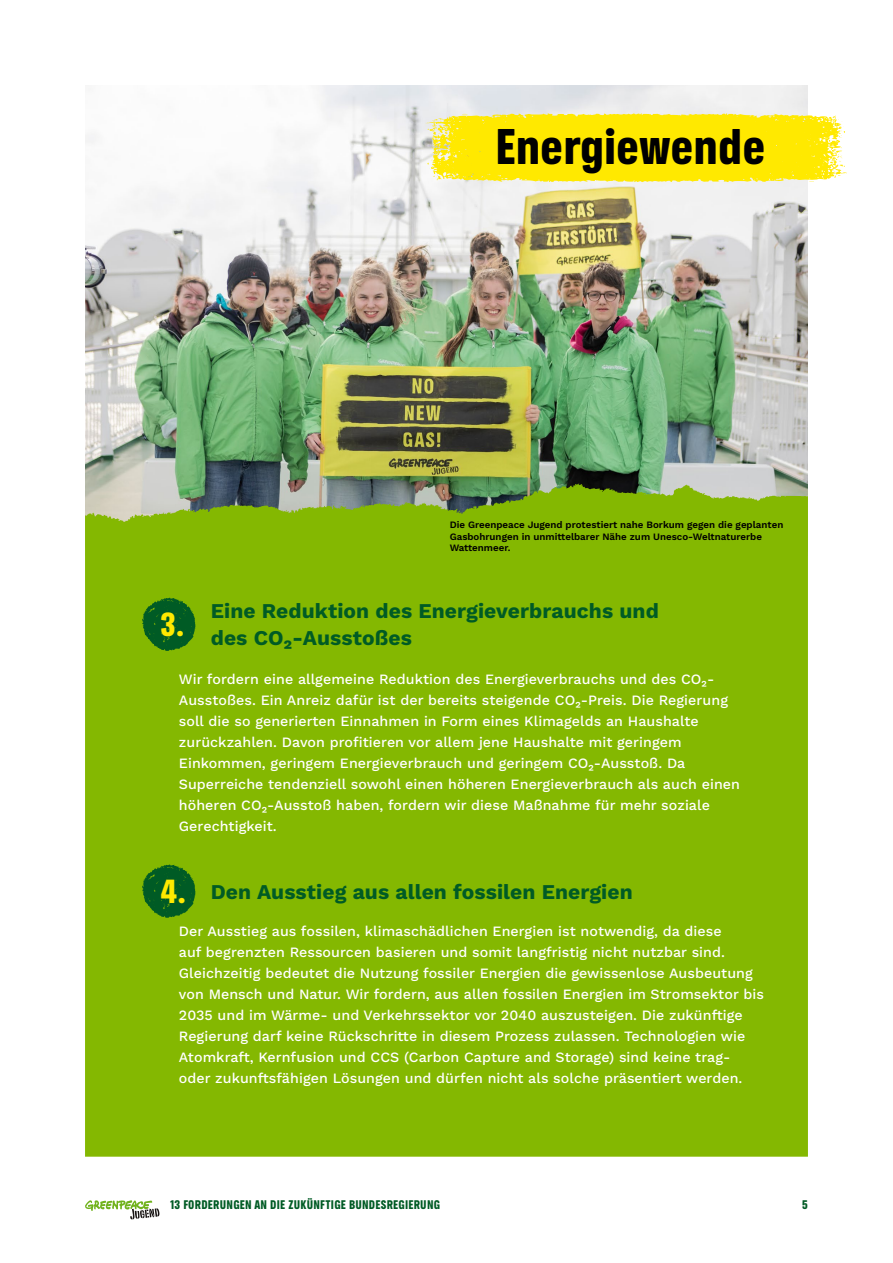
<style>
.page{position:relative;width:893px;height:1263px;background:#fff}
.page>*{position:absolute;margin:0;border:0;box-sizing:border-box;transform-origin:0 0}
.t1{font:700 45px "Greenpeace Sans";color:#000}
.t2{font:700 30px "Greenpeace Sans";color:#ffe900}
.t3{font:700 21px/27px "Work Sans";letter-spacing:.005em;color:#005b25}
.t4{font:500 14.25px/21px "Work Sans";letter-spacing:.005em;color:#fff}
.t5{font:700 11.25px "Greenpeace Sans";letter-spacing:.02em;color:#005b25}
.t6{font:600 9.75px/11.7px "Work Sans";color:#000}
</style>
<div class="page">
<svg style="left:85px;top:1200px;width:74px;height:19px"></svg>
<img style="left:85px;top:85px;width:723px;height:399px">
<div style="left:85px;top:484px;width:723px;height:673px;background:#84b801"></div>
<svg style="left:425px;top:113px;width:422px;height:69px;background:#fdea1c"></svg>
<svg style="left:142px;top:598px;width:54px;height:53px;background:#22731b"></svg>
<svg style="left:142px;top:864px;width:54px;height:54px;background:#24741b"></svg>
<h1 class="t1" style="left:495px;top:112px;width:272px">Energiewende</h1>
<h2 class="t2" style="left:161px;top:601px;width:25px">3.</h2>
<p class="t6" style="left:450px;top:518px;width:335px">Die Greenpeace Jugend protestiert nahe Borkum gegen die geplanten<br>Gasbohrungen in unmittelbarer Nähe zum Unesco-Weltnaturerbe<br>Wattenmeer.</p>
<h3 class="t3" style="left:211px;top:597px;width:450px">Eine Reduktion des Energieverbrauchs und des CO₂-Ausstoßes</h3>
<p class="t4" style="left:179px;top:668px;width:563px">Wir fordern eine allgemeine Reduktion des Energieverbrauchs und des CO₂- Ausstoßes. Ein Anreiz dafür ist der bereits steigende CO₂-Preis. Die Regierung soll die so generierten Einnahmen in Form eines Klimagelds an Haushalte zurückzahlen. Davon profitieren vor allem jene Haushalte mit geringem Einkommen, geringem Energieverbrauch und geringem CO₂-Ausstoß. Da Superreiche tendenziell sowohl einen höheren Energieverbrauch als auch einen höheren CO₂-Ausstoß haben, fordern wir diese Maßnahme für mehr soziale Gerechtigkeit.</p>
<h2 class="t2" style="left:161px;top:868px;width:26px">4.</h2>
<h3 class="t3" style="left:211px;top:877px;width:423px">Den Ausstieg aus allen fossilen Energien</h3>
<p class="t4" style="left:179px;top:920px;width:586px">Der Ausstieg aus fossilen, klimaschädlichen Energien ist notwendig, da diese<br>auf begrenzten Ressourcen basieren und somit langfristig nicht nutzbar sind.<br>Gleichzeitig bedeutet die Nutzung fossiler Energien die gewissenlose Ausbeutung von Mensch und Natur. Wir fordern, aus allen fossilen Energien im Stromsektor bis 2035 und im Wärme- und Verkehrssektor vor 2040 auszusteigen. Die zukünftige Regierung darf keine Rückschritte in diesem Prozess zulassen. Technologien wie Atomkraft, Kernfusion und CCS (Carbon Capture and Storage) sind keine trag&shy;oder zukunftsfähigen Lösungen und dürfen nicht als solche präsentiert werden.</p>
<p class="t5" style="left:170px;top:1196px;width:271px">13 FORDERUNGEN AN DIE ZUKÜNFTIGE BUNDESREGIERUNG</p>
<p class="t5" style="left:802px;top:1196px;width:7px">5</p>
</div>
